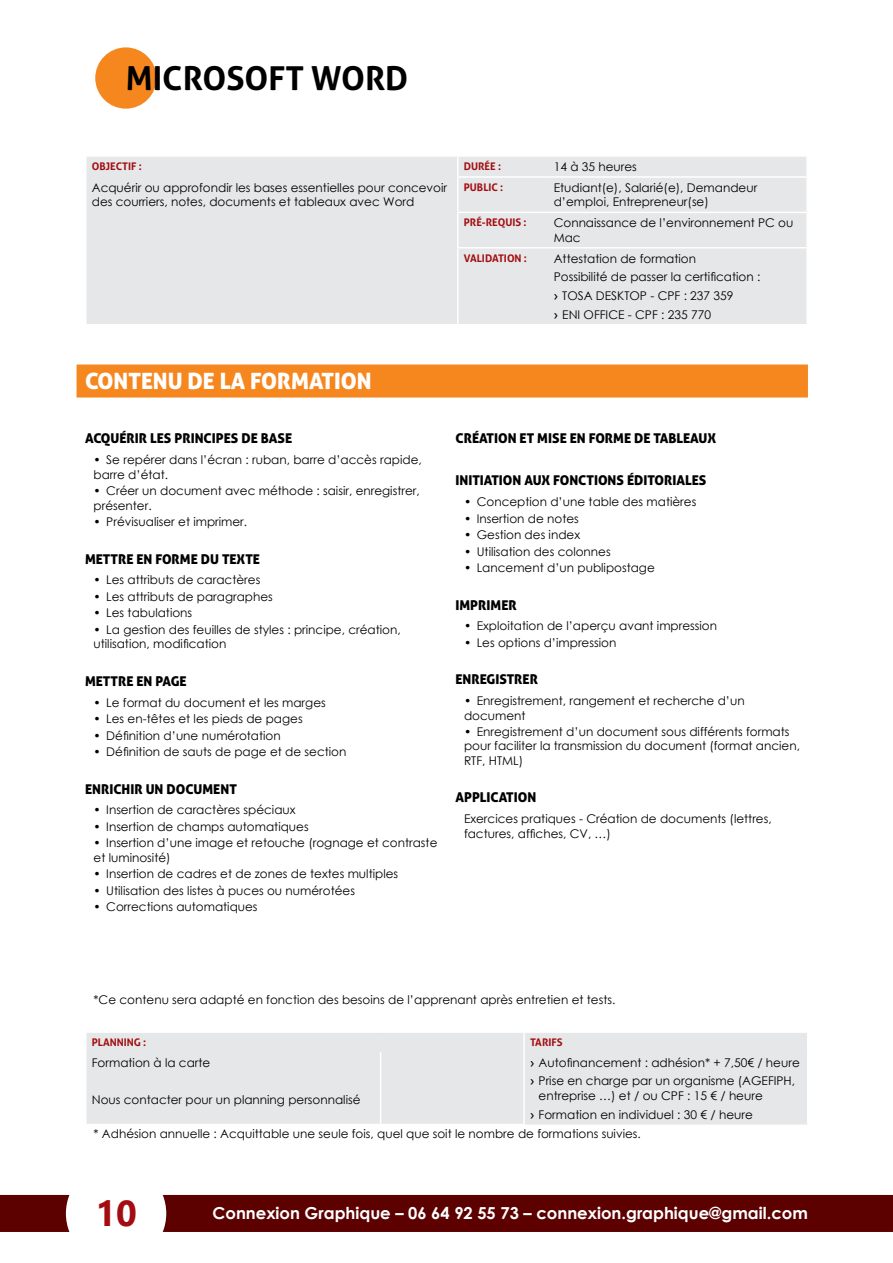
<style>
.page{position:relative;width:893px;height:1263px;background:#fff}
.page>*{position:absolute;margin:0;border:0;box-sizing:border-box;transform-origin:0 0}
.t1{font:700 36px "Ebrima";color:#a30d11}
.t2{font:700 33px "Aller";color:#000}
.t3{font:22.5px "Aller Display";color:#fff}
.t4{font:700 16.5px "Century Gothic";color:#fff}
.t5{font:13.5px "Aller Display";color:#000}
.t6{font:12px/14.4px "Century Gothic";color:#000}
.t7{font:700 10.5px "Aller";color:#a30d11}
.s1{font-family:"Aller"}
</style>
<div class="page">
<div style="left:0;top:1195px;width:893px;height:37px;background:#5c0000"></div>
<div style="left:66px;top:1163px;width:100px;height:100px;background:#fff;border-radius:50%"></div>
<div style="left:95px;top:47px;width:61px;height:62px;background:#f6871f;border-radius:50%"></div>
<div style="left:77px;top:364px;width:731px;height:33px;background:#f6871f"></div>
<div style="left:87px;top:157px;width:719px;height:167px;background:#e6e7e8"></div>
<svg style="left:457px;top:157px;width:2px;height:19px"></svg>
<svg style="left:806px;top:157px;width:1px;height:19px"></svg>
<hr style="left:457px;top:176px;width:91px;height:2px;background:#fff">
<hr style="left:457px;top:178px;width:2px;height:34px;background:#fff">
<hr style="left:548px;top:176px;width:260px;height:2px;background:#fff">
<hr style="left:457px;top:212px;width:91px;height:1px;background:#fff">
<hr style="left:457px;top:213px;width:2px;height:34px;background:#fff">
<hr style="left:548px;top:212px;width:260px;height:1px;background:#fff">
<hr style="left:457px;top:247px;width:91px;height:1px;background:#fff">
<hr style="left:457px;top:248px;width:2px;height:76px;background:#fff">
<hr style="left:548px;top:247px;width:260px;height:1px;background:#fff">
<div style="left:87px;top:1033px;width:720px;height:91px;background:#e6e7e8"></div>
<svg style="left:86px;top:1033px;width:1px;height:19px"></svg>
<svg style="left:523px;top:1033px;width:2px;height:19px"></svg>
<hr style="left:380px;top:1052px;width:1px;height:72px;background:#fff">
<hr style="left:523px;top:1052px;width:2px;height:72px;background:#fff">
<h2 class="t2" style="left:126px;top:58px;width:284px">MICROSOFT WORD</h2>
<p class="t7" style="left:92px;top:159px;width:51px">OBJECTIF :</p>
<p class="t7" style="left:464px;top:159px;width:39px">DURÉE :</p>
<p class="t6" style="left:554px;top:159px;width:85px">14 à 35 heures</p>
<p class="t6" style="left:92px;top:180px;width:357px">Acquérir ou approfondir les bases essentielles pour concevoir des courriers, notes, documents et tableaux avec Word</p>
<p class="t7" style="left:464px;top:180px;width:41px">PUBLIC :</p>
<p class="t6" style="left:554px;top:180px;width:205px">Etudiant(e), Salarié(e), Demandeur d’emploi, Entrepreneur(se)</p>
<p class="t7" style="left:464px;top:216px;width:64px">PRÉ-REQUIS :</p>
<p class="t6" style="left:554px;top:216px;width:241px">Connaissance de l’environnement PC ou<br>Mac</p>
<p class="t7" style="left:464px;top:251px;width:13px">VALIDATION</p>
<p class="t7" style="left:524px;top:251px;width:5px">:</p>
<p class="t6" style="left:554px;top:249px;width:208px;line-height:18.6px">Attestation de formation<br>Possibilité de passer la certification : <span class="s1">›</span> TOSA DESKTOP - CPF : 237 359<br><span class="s1">›</span> ENI OFFICE - CPF : 235 770</p>
<h3 class="t3" style="left:85px;top:367px;width:28px">CONTENU</h3>
<h3 class="t3" style="left:188px;top:367px;width:77px">DE LA FORMATION</h3>
<p class="t5" style="left:85px;top:430px;width:18px">ACQU</p>
<p class="t5" style="left:119px;top:430px;width:15px">ÉRIR</p>
<p class="t5" style="left:150px;top:430px;width:40px">LES PRINCI</p>
<p class="t5" style="left:216px;top:430px;width:54px">PES DE BASE</p>
<p class="t6" style="left:94px;top:453px;width:330px">• Se repérer dans l’écran : ruban, barre d’accès rapide, barre d’état.</p>
<p class="t6" style="left:94px;top:483px;width:328px">• Créer un document avec méthode : saisir, enregistrer, présenter.</p>
<p class="t6" style="left:94px;top:514px;width:153px">• Prévisualiser et imprimer.</p>
<p class="t5" style="left:85px;top:550px;width:20px">METTRE</p>
<p class="t5" style="left:136px;top:550px;width:29px">EN FORME</p>
<p class="t5" style="left:201px;top:550px;width:53px">DU TEXTE</p>
<p class="t6" style="left:94px;top:573px;width:168px">• Les attributs de caractères</p>
<p class="t6" style="left:94px;top:589px;width:181px">• Les attributs de paragraphes</p>
<p class="t6" style="left:94px;top:606px;width:100px">• Les tabulations</p>
<p class="t6" style="left:94px;top:622px;width:309px">• La gestion des feuilles de styles : principe, création, utilisation, modification</p>
<p class="t5" style="left:85px;top:672px;width:20px">METTRE</p>
<p class="t5" style="left:136px;top:672px;width:51px">EN PAGE</p>
<p class="t6" style="left:94px;top:695px;width:234px">• Le format du document et les marges</p>
<p class="t6" style="left:94px;top:711px;width:211px">• Les en-têtes et les pieds de pages</p>
<p class="t6" style="left:94px;top:728px;width:189px">• Définition d’une numérotation</p>
<p class="t6" style="left:94px;top:744px;width:254px">• Définition de sauts de page et de section</p>
<p class="t5" style="left:85px;top:780px;width:16px">ENRIC</p>
<p class="t5" style="left:122px;top:780px;width:64px">HIR UN DOCUMENT</p>
<p class="t6" style="left:94px;top:803px;width:204px">• Insertion de caractères spéciaux</p>
<p class="t6" style="left:94px;top:819px;width:217px">• Insertion de champs automatiques</p>
<p class="t6" style="left:94px;top:836px;width:345px">• Insertion d’une image et retouche (rognage et contraste et luminosité)</p>
<p class="t6" style="left:94px;top:867px;width:306px">• Insertion de cadres et de zones de textes multiples</p>
<p class="t6" style="left:94px;top:883px;width:263px">• Utilisation des listes à puces ou numérotées</p>
<p class="t6" style="left:94px;top:900px;width:166px">• Corrections automatiques</p>
<p class="t5" style="left:455px;top:430px;width:32px">CRÉATION</p>
<p class="t5" style="left:520px;top:430px;width:26px">ET MISE</p>
<p class="t5" style="left:570px;top:430px;width:29px">EN FORME</p>
<p class="t5" style="left:634px;top:430px;width:83px">DETABLEAUX</p>
<p class="t5" style="left:455px;top:472px;width:12px">INITIATION</p>
<p class="t5" style="left:524px;top:472px;width:38px">AU X FONCTIONS</p>
<p class="t5" style="left:627px;top:472px;width:25px">ÉDITORIA</p>
<p class="t5" style="left:685px;top:472px;width:15px">LES</p>
<p class="t6" style="left:464px;top:494px;width:234px">• Conception d’une table des matières</p>
<p class="t6" style="left:464px;top:511px;width:116px">• Insertion de notes</p>
<p class="t6" style="left:464px;top:527px;width:118px">• Gestion des index</p>
<p class="t6" style="left:464px;top:544px;width:148px">• Utilisation des colonnes</p>
<p class="t6" style="left:464px;top:560px;width:192px">• Lancement d’un publipostage</p>
<p class="t5" style="left:455px;top:596px;width:32px">IMPRIMER</p>
<p class="t6" style="left:464px;top:619px;width:255px">• Exploitation de l’aperçu avant impression</p>
<p class="t6" style="left:464px;top:635px;width:154px">• Les options d’impression</p>
<p class="t5" style="left:455px;top:671px;width:48px">ENREGISTRER</p>
<p class="t6" style="left:464px;top:693px;width:282px">• Enregistrement, rangement et recherche d’un document</p>
<p class="t6" style="left:464px;top:724px;width:338px">• Enregistrement d’un document sous différents formats pour faciliter la transmission du document (format ancien,<br>RTF, HTML)</p>
<p class="t5" style="left:455px;top:789px;width:39px">APPLICATION</p>
<p class="t6" style="left:464px;top:811px;width:309px">Exercices pratiques - Création de documents (lettres, factures, affiches, CV, …)</p>
<p class="t6" style="left:94px;top:992px;width:521px">*Ce contenu sera adapté en fonction des besoins de l’apprenant après entretien et tests.</p>
<p class="t7" style="left:92px;top:1036px;width:14px">PLANNING</p>
<p class="t7" style="left:143px;top:1036px;width:5px">:</p>
<p class="t7" style="left:530px;top:1036px;width:12px">TARIFS</p>
<p class="t6" style="left:92px;top:1055px;width:120px">Formation à la carte</p>
<p class="t6" style="left:92px;top:1092px;width:270px">Nous contacter pour un planning personnalisé</p>
<p class="t6" style="left:530px;top:1053px;width:271px;line-height:18.6px"><span class="s1">›</span> Autofinancement : adhésion* + 7,50€ / heure <span class="s1">›</span> Prise en charge par un organisme (AGEFIPH,</p>
<p class="t6" style="left:539px;top:1088px;width:226px">entreprise …) et / ou CPF : 15 € / heure</p>
<p class="t6" style="left:530px;top:1107px;width:224px"><span class="s1">›</span> Formation en individuel : 30 € / heure</p>
<p class="t6" style="left:94px;top:1126px;width:547px">* Adhésion annuelle : Acquittable une seule fois, quel que soit le nombre de formations suivies.</p>
<h1 class="t1" style="left:95px;top:1186px;width:43px">10</h1>
<h3 class="t4" style="left:213px;top:1200px;width:597px">Connexion Graphique – 06 64 92 55 73 – connexion.graphique@gmail.com</h3>
</div>
